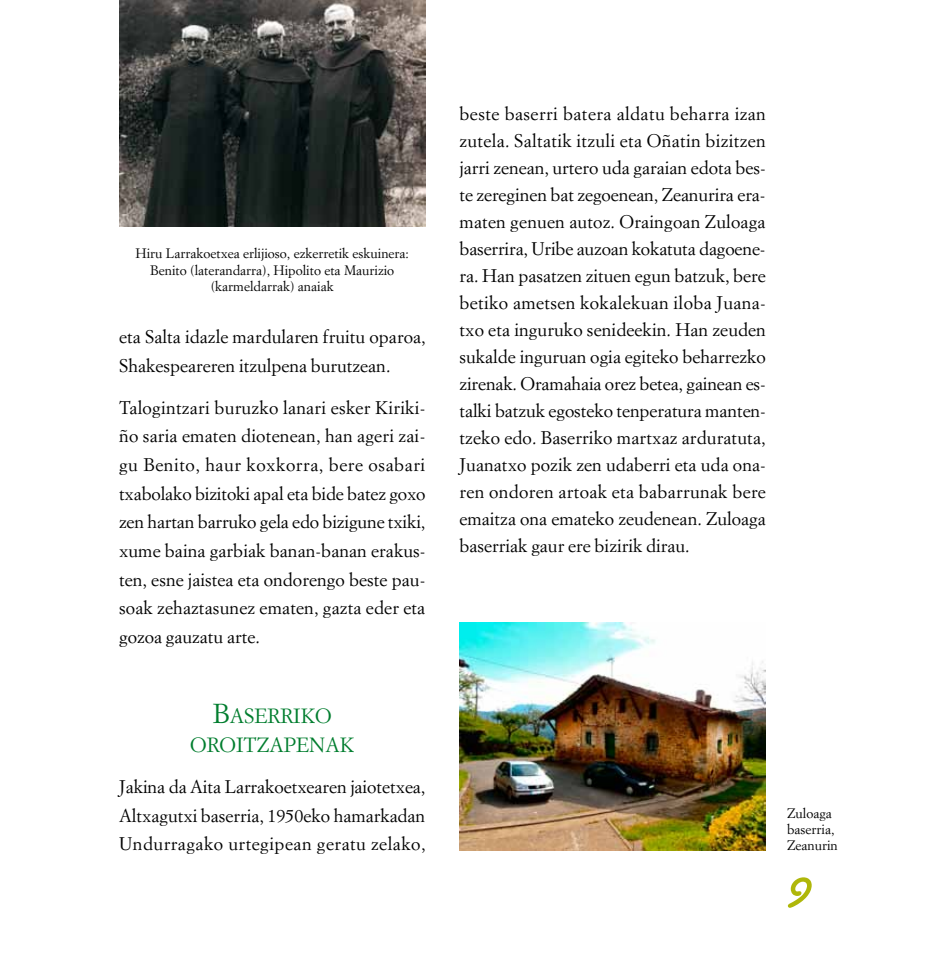
<style>
.page{position:relative;width:936px;height:978px;background:#fff}
.page>*{position:absolute;margin:0;border:0;box-sizing:border-box;transform-origin:0 0}
.t1{font:54px "Santa Fe Let Plain";color:#afb70a}
.t2{font:20.25px/28.7px "Simoncini Garamond Std";color:#007d2e;text-align:center}
.t3{font:18px/27px "Simoncini Garamond Std";letter-spacing:.005em;color:#000}
.t4{font:13.5px/16.2px "Simoncini Garamond Std";color:#000;text-align:center}
.s1{font-size:27px}
</style>
<div class="page">
<img style="left:119px;top:0;width:306px;height:227px">
<img style="left:459px;top:623px;width:306px;height:227px">
<p class="t4" style="left:135px;top:245px;width:275px">Hiru Larrakoetxea erlijioso, ezkerretik eskuinera:<br>Benito (laterandarra), Hipolito eta Maurizio (karmeldarrak) anaiak</p>
<p class="t3" style="left:119px;top:322px;width:308px;line-height:28.7px">eta Salta idazle mardularen fruitu oparoa,<br>Shakespeareren itzulpena burutzean.</p>
<p class="t3" style="left:119px;top:393px;width:308px;line-height:28.7px;text-align:justify">Talogintzari buruzko lanari esker Kiriki&shy;ño saria ematen diotenean, han ageri zai&shy;gu Benito, haur koxkorra, bere osabari txabolako bizitoki apal eta bide batez goxo zen hartan barruko gela edo bizigune txiki, xume baina garbiak banan-banan erakus&shy;ten, esne jaistea eta ondorengo beste pau&shy;soak zehaztasunez ematen, gazta eder eta gozoa gauzatu arte.</p>
<p class="t2" style="left:190px;top:701px;width:165px"><span class="s1">B</span>ASERRIKO<br>OROITZAPENAK</p>
<p class="t3" style="left:119px;top:772px;width:308px;line-height:28.7px;text-align:justify">Jakina da Aita Larrakoetxearen jaiotetxea, Altxagutxi baserria, 1950eko hamarkadan Undurragako urtegipean geratu zelako,</p>
<p class="t3" style="left:459px;top:100px;width:308px">beste baserri batera aldatu beharra izan zutela. Saltatik itzuli eta Oñatin bizitzen jarri zenean, urtero uda garaian edota bes&shy;te zereginen bat zegoenean, Zeanurira era&shy;maten genuen autoz. Oraingoan Zuloaga baserrira, Uribe auzoan kokatuta dagoene&shy;ra. Han pasatzen zituen egun batzuk, bere betiko ametsen kokalekuan iloba Juana&shy;txo eta inguruko senideekin. Han zeuden sukalde inguruan ogia egiteko beharrezko zirenak. Oramahaia orez betea, gainean es&shy;talki batzuk egosteko tenperatura manten&shy;tzeko edo. Baserriko martxaz arduratuta, Juanatxo pozik zen udaberri eta uda ona&shy;ren ondoren artoak eta babarrunak bere emaitza ona emateko zeudenean. Zuloaga baserriak gaur ere bizirik dirau.</p>
<p class="t4" style="left:787px;top:805px;width:52px;text-align:left">Zuloaga baserria,<br>Zeanurin</p>
<h1 class="t1" style="left:787px;top:871px;width:25px">9</h1>
</div>
